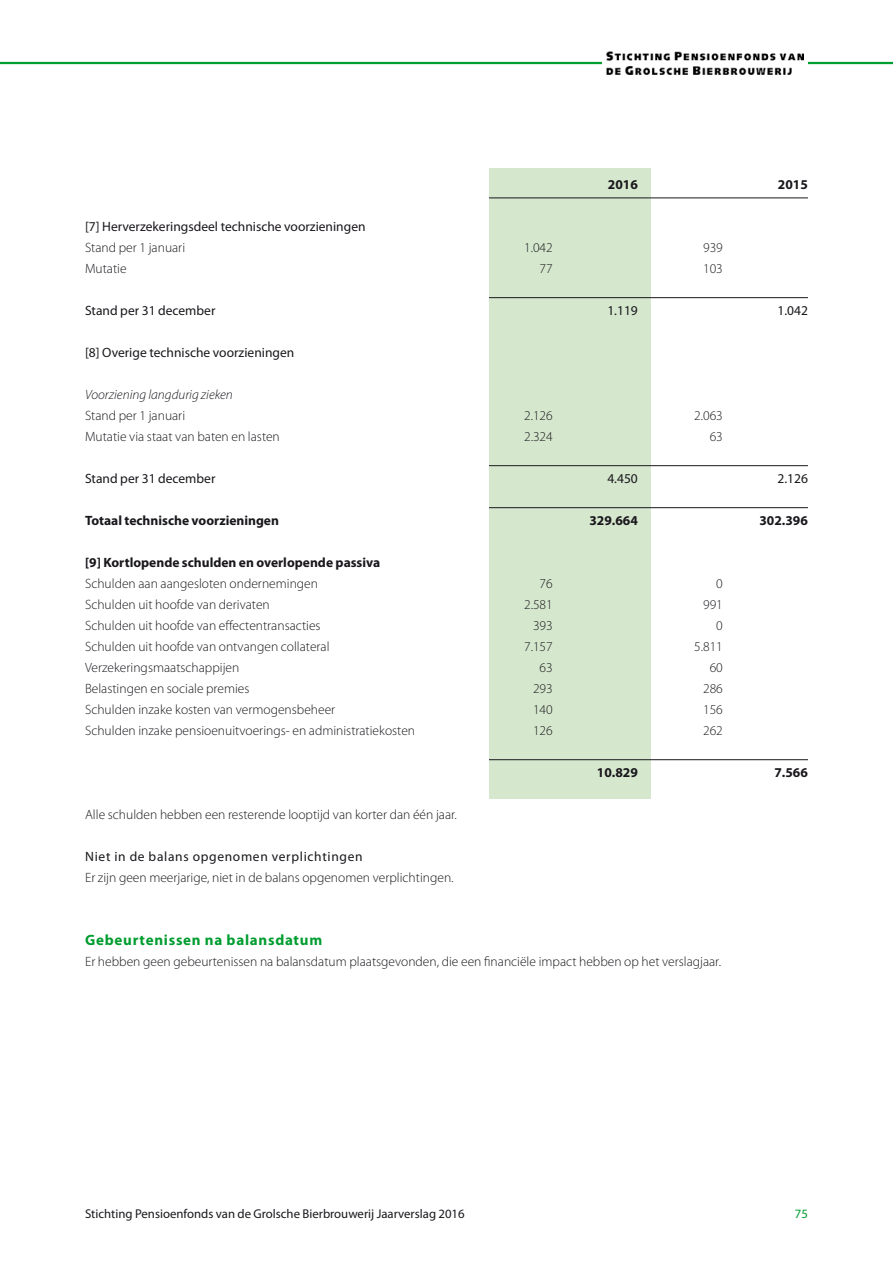
<style>
.page{position:relative;width:893px;height:1263px;background:#fff}
.page>*{position:absolute;margin:0;border:0;box-sizing:border-box;transform-origin:0 0}
.t1{font:700 15px "Myriad Pro";letter-spacing:.05em;color:#009d30}
.t2{font:300 13.5px "Myriad Pro";color:#1a171c}
.t3{font:13.5px "Myriad Pro";color:#1a171c}
.t4{font:700 13.5px "Myriad Pro";color:#1a171c}
.t5{font:13.5px "Myriad Pro";letter-spacing:.05em;color:#1a171c}
.t6{font:italic 300 13.5px "Myriad Pro";color:#1a171c}
.t7{font:12.75px "Myriad Pro";color:#1a171c}
.t8{font:12.75px "Myriad Pro";color:#009d30}
</style>
<div class="page">
<hr style="left:0;top:62px;width:893px;height:2px;background:#009d30">
<div style="left:602px;top:47px;width:206px;height:32px;background:#fff"></div>
<img style="left:606px;top:52px;width:198px;height:22px">
<div style="left:489px;top:168px;width:162px;height:630px;background:#d5e8ce"></div>
<hr style="left:489px;top:198px;width:319px;height:1px;background:#1a171c">
<hr style="left:489px;top:297px;width:319px;height:1px;background:#1a171c">
<hr style="left:489px;top:465px;width:319px;height:1px;background:#1a171c">
<hr style="left:489px;top:507px;width:319px;height:1px;background:#1a171c">
<hr style="left:489px;top:759px;width:319px;height:1px;background:#1a171c">
<p class="t4" style="left:608px;top:176px;width:31px">2016</p>
<p class="t4" style="left:778px;top:176px;width:31px">2015</p>
<p class="t3" style="left:85px;top:218px;width:282px">[7] Herverzekeringsdeel technische voorzieningen</p>
<p class="t2" style="left:85px;top:239px;width:102px">Stand per 1 januari</p>
<p class="t2" style="left:524px;top:239px;width:30px">1.042</p>
<p class="t2" style="left:703px;top:239px;width:21px">939</p>
<p class="t2" style="left:85px;top:260px;width:43px">Mutatie</p>
<p class="t2" style="left:540px;top:260px;width:15px">77</p>
<p class="t2" style="left:703px;top:260px;width:21px">103</p>
<p class="t3" style="left:85px;top:302px;width:132px">Stand per 31 december</p>
<p class="t3" style="left:607px;top:302px;width:32px">1.119</p>
<p class="t3" style="left:777px;top:302px;width:32px">1.042</p>
<p class="t3" style="left:85px;top:344px;width:211px">[8] Overige technische voorzieningen</p>
<p class="t6" style="left:85px;top:386px;width:149px">Voorziening langdurig zieken</p>
<p class="t2" style="left:85px;top:407px;width:102px">Stand per 1 januari</p>
<p class="t2" style="left:524px;top:407px;width:30px">2.126</p>
<p class="t2" style="left:694px;top:407px;width:30px">2.063</p>
<p class="t2" style="left:85px;top:428px;width:196px">Mutatie via staat van baten en lasten</p>
<p class="t2" style="left:524px;top:428px;width:30px">2.324</p>
<p class="t2" style="left:710px;top:428px;width:15px">63</p>
<p class="t3" style="left:85px;top:470px;width:132px">Stand per 31 december</p>
<p class="t3" style="left:607px;top:470px;width:32px">4.450</p>
<p class="t3" style="left:777px;top:470px;width:32px">2.126</p>
<p class="t4" style="left:85px;top:512px;width:195px">Totaal technische voorzieningen</p>
<p class="t4" style="left:589px;top:512px;width:50px">329.664</p>
<p class="t4" style="left:759px;top:512px;width:50px">302.396</p>
<p class="t4" style="left:85px;top:554px;width:297px">[9] Kortlopende schulden en overlopende passiva</p>
<p class="t2" style="left:85px;top:575px;width:234px">Schulden aan aangesloten ondernemingen</p>
<p class="t2" style="left:540px;top:575px;width:15px">76</p>
<p class="t2" style="left:716px;top:575px;width:8px">0</p>
<p class="t2" style="left:85px;top:596px;width:186px">Schulden uit hoofde van derivaten</p>
<p class="t2" style="left:524px;top:596px;width:30px">2.581</p>
<p class="t2" style="left:703px;top:596px;width:21px">991</p>
<p class="t2" style="left:85px;top:617px;width:237px">Schulden uit hoofde van effectentransacties</p>
<p class="t2" style="left:533px;top:617px;width:21px">393</p>
<p class="t2" style="left:716px;top:617px;width:8px">0</p>
<p class="t2" style="left:85px;top:638px;width:246px">Schulden uit hoofde van ontvangen collateral</p>
<p class="t2" style="left:524px;top:638px;width:30px">7.157</p>
<p class="t2" style="left:694px;top:638px;width:30px">5.811</p>
<p class="t2" style="left:85px;top:659px;width:156px">Verzekeringsmaatschappijen</p>
<p class="t2" style="left:540px;top:659px;width:15px">63</p>
<p class="t2" style="left:710px;top:659px;width:15px">60</p>
<p class="t2" style="left:85px;top:680px;width:166px">Belastingen en sociale premies</p>
<p class="t2" style="left:533px;top:680px;width:21px">293</p>
<p class="t2" style="left:703px;top:680px;width:21px">286</p>
<p class="t2" style="left:85px;top:701px;width:252px">Schulden inzake kosten van vermogensbeheer</p>
<p class="t2" style="left:533px;top:701px;width:21px">140</p>
<p class="t2" style="left:703px;top:701px;width:21px">156</p>
<p class="t2" style="left:85px;top:722px;width:332px">Schulden inzake pensioenuitvoerings- en administratiekosten</p>
<p class="t2" style="left:533px;top:722px;width:21px">126</p>
<p class="t2" style="left:703px;top:722px;width:21px">262</p>
<p class="t4" style="left:597px;top:764px;width:42px">10.829</p>
<p class="t4" style="left:774px;top:764px;width:35px">7.566</p>
<p class="t2" style="left:85px;top:806px;width:373px">Alle schulden hebben een resterende looptijd van korter dan één jaar.</p>
<p class="t5" style="left:85px;top:848px;width:279px">Niet in de balans opgenomen verplichtingen</p>
<p class="t2" style="left:85px;top:869px;width:370px">Er zijn geen meerjarige, niet in de balans opgenomen verplichtingen.</p>
<p class="t1" style="left:85px;top:930px;width:239px">Gebeurtenissen na balansdatum</p>
<p class="t2" style="left:85px;top:953px;width:637px">Er hebben geen gebeurtenissen na balansdatum plaatsgevonden, die een financiële impact hebben op het verslagjaar.</p>
<p class="t7" style="left:85px;top:1206px;width:381px">Stichting Pensioenfonds van de Grolsche Bierbrouwerij Jaarverslag 2016</p>
<p class="t8" style="left:795px;top:1206px;width:15px">75</p>
</div>
